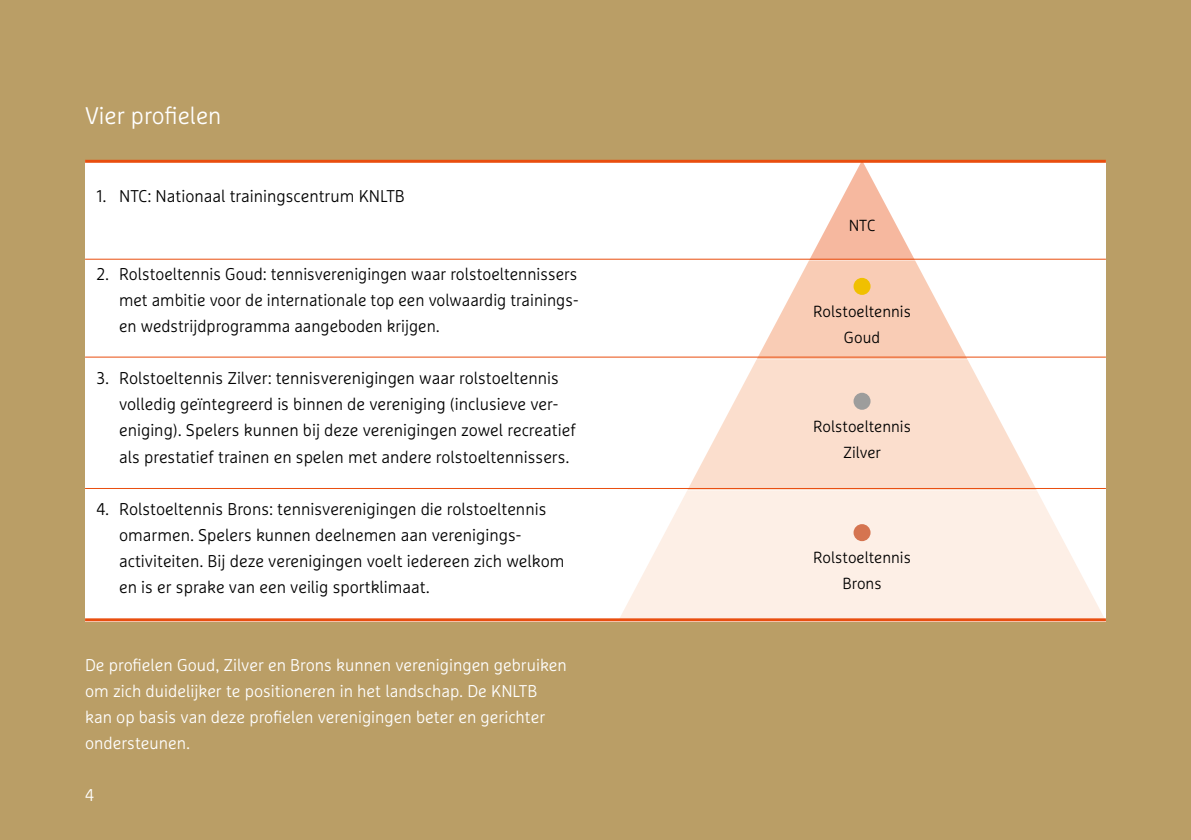
<style>
.page{position:relative;width:1191px;height:840px;background:#fff}
.page>*{position:absolute;margin:0;border:0;box-sizing:border-box;transform-origin:0 0}
._02_Subkop{font:300 24px "Marselis OT";color:#fff}
.t1{font:300 17px/26px "Marselis OT";color:#000}
._03_Platte_tekst_dia{font:300 17px/26px "Marselis OT";color:#fff}
.t2{font:300 17px/26px "Marselis OT";color:#000;text-align:justify;scale:.96 1}
._03_Platte_tekst_dia-2{font:300 16px "Marselis OT";color:#000}
</style>
<div class="page">
<div style="left:0;top:0;width:1191px;height:839px;background:#ba9e66"></div>
<div style="left:85px;top:160px;width:1021px;height:461px;background:#fff"></div>
<svg style="left:756px;top:163px;width:211px;height:196px"></svg>
<svg style="left:687px;top:359px;width:349px;height:131px;fill:#fbdecd"></svg>
<svg style="left:620px;top:490px;width:484px;height:128px;background:#fdf1e9"></svg>
<hr style="left:85px;top:258px;width:1021px;height:1px;background:#e94e0f">
<hr style="left:85px;top:356px;width:1021px;height:1px;background:#e94e0f">
<hr style="left:85px;top:487px;width:1021px;height:1px;background:#e94e0f">
<hr style="left:85px;top:618px;width:1021px;height:3px;background:#e94e0f">
<hr style="left:85px;top:160px;width:1021px;height:3px;background:#e94e0f">
<div style="left:853px;top:524px;width:17px;height:17px;background:#d57450;border-radius:50%"></div>
<div style="left:853px;top:392px;width:17px;height:17px;background:#9d9d9c;border-radius:50%"></div>
<div style="left:853px;top:278px;width:17px;height:17px;background:#f0c000;border-radius:50%"></div>
<p class="_02_Subkop" style="left:85px;top:101px;width:138px">Vier profielen</p>
<p class="t1" style="left:96px;top:183px;width:310px">1. NTC: Nationaal trainingscentrum KNLTB</p>
<p class="t2" style="left:119px;top:261px;width:480px;text-indent:-23px">2. Rolstoeltennis Goud: tennisverenigingen waar rolstoeltennissers met ambitie voor de internationale top een volwaardig trainings&shy;en wedstrijdprogramma aangeboden krijgen.</p>
<p class="t1" style="left:119px;top:365px;width:458px;text-indent:-23px">3. Rolstoeltennis Zilver: tennisverenigingen waar rolstoeltennis volledig geïntegreerd is binnen de vereniging (inclusieve ver&shy;eniging). Spelers kunnen bij deze verenigingen zowel recreatief als prestatief trainen en spelen met andere rolstoeltennissers.</p>
<p class="t1" style="left:119px;top:495px;width:447px;text-indent:-23px">4. Rolstoeltennis Brons: tennisverenigingen die rolstoeltennis omarmen. Spelers kunnen deelnemen aan verenigings&shy;activiteiten. Bij deze verenigingen voelt iedereen zich welkom en is er sprake van een veilig sportklimaat.</p>
<p class="_03_Platte_tekst_dia" style="left:85px;top:651px;width:483px">De profielen Goud, Zilver en Brons kunnen verenigingen gebruiken om zich duidelijker te positioneren in het landschap. De KNLTB kan op basis van deze profielen verenigingen beter en gerichter ondersteunen.</p>
<p class="_03_Platte_tekst_dia" style="left:85px;top:781px;width:10px">4</p>
<p class="_03_Platte_tekst_dia-2" style="left:848px;top:216px;width:28px">NTC</p>
<p class="_03_Platte_tekst_dia-2" style="left:813px;top:301px;width:99px">Rolstoeltennis</p>
<p class="_03_Platte_tekst_dia-2" style="left:844px;top:327px;width:38px">Goud</p>
<p class="_03_Platte_tekst_dia-2" style="left:813px;top:416px;width:99px">Rolstoeltennis</p>
<p class="_03_Platte_tekst_dia-2" style="left:843px;top:442px;width:39px">Zilver</p>
<p class="_03_Platte_tekst_dia-2" style="left:813px;top:547px;width:99px">Rolstoeltennis</p>
<p class="_03_Platte_tekst_dia-2" style="left:842px;top:573px;width:41px">Brons</p>
</div>
